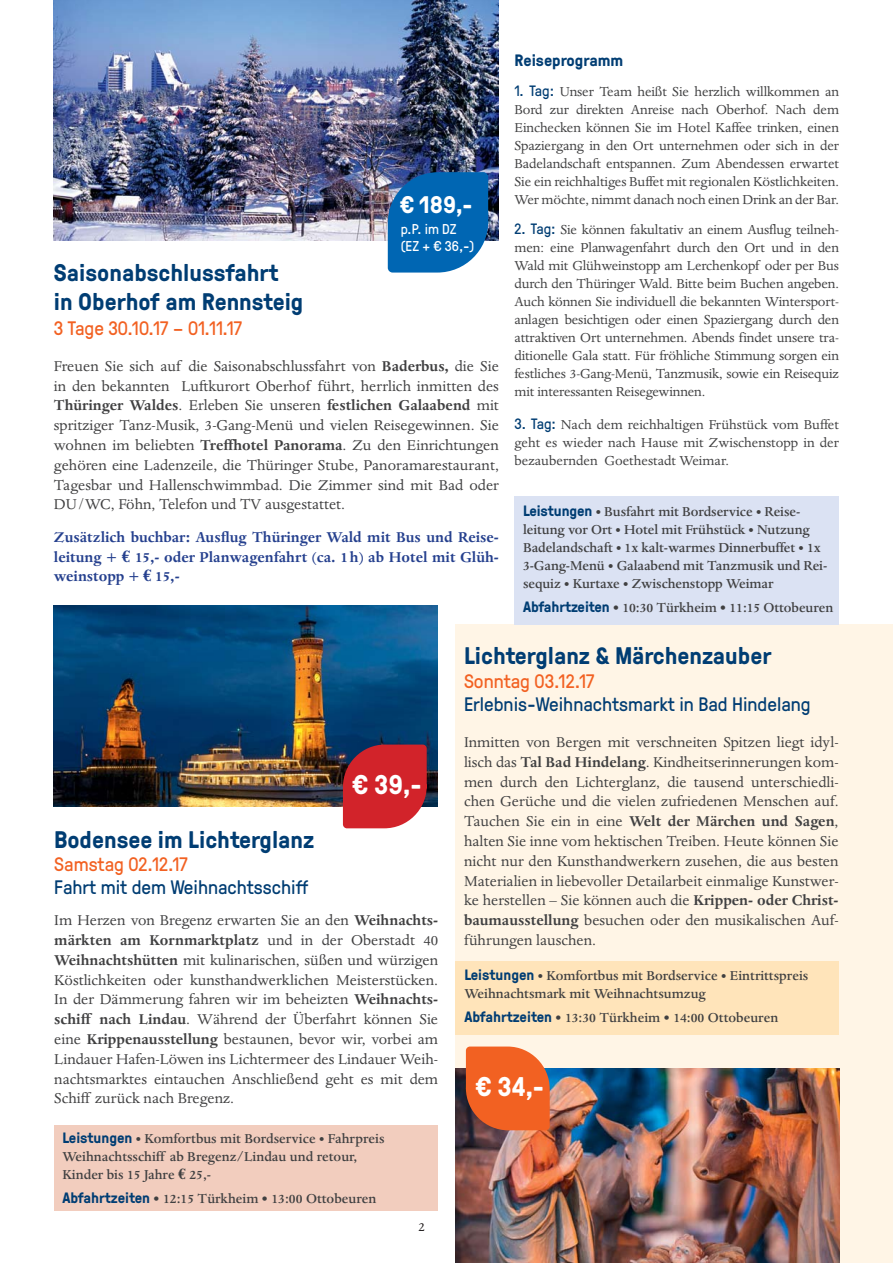
<style>
.page{position:relative;width:893px;height:1263px;background:#fff}
.page>*{position:absolute;margin:0;border:0;box-sizing:border-box;transform-origin:0 0}
.t1{font:700 27px "GT Pressura";color:#fff}
.t2{font:700 24px/28.8px "GT Pressura";color:#003d73}
.t3{font:700 24px "GT Pressura";color:#fff}
.t4{font:19.5px "GT Pressura";color:#003d73}
.t5{font:19.5px "GT Pressura";color:#f26122}
.t6{font:16.5px/19.8px "Dante";color:#404041;text-align:justify}
.t7{font:700 16.5px/19.5px "Dante";color:#25408e;text-align:justify}
.t8{font:700 16.5px "GT Pressura";color:#003d73}
.t9{font:15px/18px "Dante";letter-spacing:-.005em;color:#404041;text-align:justify}
.t10{font:500 15px/18px "Dante";letter-spacing:-.005em;color:#404041}
.t11{font:14.25px/17.1px "GT Pressura";color:#fff}
.t12{font:14.25px "Dante";color:#231f20}
.s1{font-weight:700}
.s2{font-family:"Euro Serif"}
.s3{font-family:"GT Pressura";color:#003d73}
.s4{font-family:"GT Pressura";font-weight:700;color:#003d73}
.s5{font-size:16.5px}
.s6{font-family:"Euro Serif";font-weight:700}
</style>
<div class="page">
<div style="left:455px;top:625px;width:438px;height:638px;background:#fff5e6"></div>
<div style="left:55px;top:1125px;width:383px;height:86px;background:#f2cdbe"></div>
<img style="left:54px;top:0;width:445px;height:241px">
<div style="left:455px;top:961px;width:384px;height:74px;background:#ffe4ba"></div>
<img style="left:455px;top:1069px;width:384px;height:194px">
<img style="left:54px;top:606px;width:383px;height:200px">
<svg style="left:466px;top:1047px;width:84px;height:83px;background:#e7652d"></svg>
<svg style="left:343px;top:745px;width:84px;height:83px;background:#c82e36"></svg>
<div style="left:514px;top:496px;width:325px;height:129px;background:#dbe2f3"></div>
<svg style="left:388px;top:172px;width:100px;height:101px;background:#136eb5"></svg>
<h2 class="t2" style="left:54px;top:261px;width:251px">Saisonabschlussfahrt<br>in Oberhof am Rennsteig</h2>
<p class="t5" style="left:54px;top:321px;width:190px">3 Tage 30.10.17 – 01.11.17</p>
<h2 class="t3" style="left:401px;top:196px;width:73px">€ 189,-</h2>
<p class="t11" style="left:401px;top:223px;width:75px">p.P. im DZ (EZ + € 36,-)</p>
<p class="t6" style="left:54px;top:357px;width:446px">Freuen Sie sich auf die Saisonabschlussfahrt von <span class="s1">Baderbus,</span> die Sie in den bekannten Luftkurort Oberhof führt, herrlich inmitten des <span class="s1">Thüringer Waldes</span>. Erleben Sie unseren <span class="s1">festlichen Galaabend</span> mit spritziger Tanz-Musik, 3-Gang-Menü und vielen Reisegewinnen. Sie wohnen im beliebten <span class="s1">Treffhotel Panorama</span>. Zu den Einrichtungen gehören eine Ladenzeile, die Thüringer Stube, Panoramarestaurant, Tagesbar und Hallenschwimmbad. Die Zimmer sind mit Bad oder DU/WC, Föhn, Telefon und TV ausgestattet.</p>
<p class="t7" style="left:54px;top:529px;width:446px">Zusätzlich buchbar: Ausflug Thüringer Wald mit Bus und Reise&shy;leitung + <span class="s2">€</span> 15,- oder Planwagenfahrt (ca. 1 h) ab Hotel mit Glüh&shy;weinstopp + <span class="s2">€</span> 15,-</p>
<p class="t8" style="left:514px;top:54px;width:110px">Reiseprogramm</p>
<p class="t9" style="left:514px;top:84px;width:326px"><span class="s3">1. Tag:</span> Unser Team heißt Sie herzlich willkommen an Bord zur direkten Anreise nach Oberhof. Nach dem Einchecken können Sie im Hotel Kaffee trinken, einen Spaziergang in den Ort unternehmen oder sich in der Badelandschaft entspannen. Zum Abendessen erwartet Sie ein reichhaltiges Buffet mit regionalen Köstlichkeiten.<br>Wer möchte, nimmt danach noch einen Drink an der Bar.</p>
<p class="t9" style="left:514px;top:222px;width:326px"><span class="s3">2. Tag:</span> Sie können fakultativ an einem Ausflug teilneh&shy;men: eine Planwagenfahrt durch den Ort und in den Wald mit Glühweinstopp am Lerchenkopf oder per Bus durch den Thüringer Wald. Bitte beim Buchen angeben.<br>Auch können Sie individuell die bekannten Wintersport&shy;anlagen besichtigen oder einen Spaziergang durch den attraktiven Ort unternehmen. Abends findet unsere tra&shy;ditionelle Gala statt. Für fröhliche Stimmung sorgen ein festliches 3-Gang-Menü, Tanzmusik, sowie ein Reisequiz mit interessanten Reisegewinnen.</p>
<p class="t9" style="left:514px;top:416px;width:326px"><span class="s3">3. Tag:</span> Nach dem reichhaltigen Frühstück vom Buffet geht es wieder nach Hause mit Zwischenstopp in der bezaubernden Goethestadt Weimar.</p>
<p class="t10" style="left:523px;top:503px;width:306px"><span class="s4">Leistungen</span> • Busfahrt mit Bordservice • Reise&shy;leitung vor Ort • Hotel mit Frühstück • Nutzung Badelandschaft • 1x kalt-warmes Dinnerbuffet • 1x 3-Gang-Menü • Galaabend mit Tanzmusik und Rei&shy;sequiz • Kurtaxe • Zwischenstopp Weimar</p>
<p class="t10" style="left:523px;top:599px;width:312px"><span class="s4">Abfahrtzeiten</span> <span class="s5">•</span> 10:30 Türkheim <span class="s5">•</span> 11:15 Ottobeuren</p>
<h1 class="t1" style="left:353px;top:775px;width:70px">€ 39,-</h1>
<h2 class="t2" style="left:54px;top:827px;width:262px">Bodensee im Lichterglanz</h2>
<p class="t5" style="left:54px;top:857px;width:135px">Samstag 02.12.17</p>
<p class="t4" style="left:54px;top:880px;width:256px">Fahrt mit dem Weihnachtsschiff</p>
<p class="t6" style="left:54px;top:912px;width:385px">Im Herzen von Bregenz erwarten Sie an den <span class="s1">Weihnachts&shy;märkten am Kornmarktplatz</span> und in der Oberstadt 40<br><span class="s1">Weihnachtshütten</span> mit kulinarischen, süßen und würzigen Köstlichkeiten oder kunsthandwerklichen Meisterstücken.<br>In der Dämmerung fahren wir im beheizten <span class="s1">Weihnachts&shy;schiff nach Lindau</span>. Während der Überfahrt können Sie eine <span class="s1">Krippenausstellung</span> bestaunen, bevor wir, vorbei am Lindauer Hafen-Löwen ins Lichtermeer des Lindauer Weih&shy;nachtsmarktes eintauchen Anschließend geht es mit dem Schiff zurück nach Bregenz.</p>
<p class="t10" style="left:62px;top:1130px;width:324px"><span class="s4">Leistungen</span> • Komfortbus mit Bordservice • Fahrpreis<br>Weihnachtsschiff ab Bregenz/Lindau und retour,<br>Kinder bis 15 Jahre <span class="s6">€</span> 25,-</p>
<p class="t10" style="left:62px;top:1190px;width:315px"><span class="s4">Abfahrtzeiten</span> <span class="s5">•</span> 12:15 Türkheim <span class="s5">•</span> 13:00 Ottobeuren</p>
<p class="t12" style="left:419px;top:1221px;width:8px">2</p>
<h2 class="t2" style="left:464px;top:644px;width:309px">Lichterglanz &amp; Märchenzauber</h2>
<p class="t5" style="left:464px;top:674px;width:132px">Sonntag 03.12.17</p>
<p class="t4" style="left:464px;top:697px;width:348px">Erlebnis-Weihnachtsmarkt in Bad Hindelang</p>
<p class="t6" style="left:464px;top:733px;width:376px">Inmitten von Bergen mit verschneiten Spitzen liegt idyl&shy;lisch das <span class="s1">Tal Bad Hindelang</span>. Kindheitserinnerungen kom&shy;men durch den Lichterglanz, die tausend unterschiedli&shy;chen Gerüche und die vielen zufriedenen Menschen auf.<br>Tauchen Sie ein in eine <span class="s1">Welt der Märchen und Sagen</span>, halten Sie inne vom hektischen Treiben. Heute können Sie nicht nur den Kunsthandwerkern zusehen, die aus besten Materialien in liebevoller Detailarbeit einmalige Kunstwer&shy;ke herstellen – Sie können auch die <span class="s1">Krippen- oder Christ&shy;baumausstellung</span> besuchen oder den musikalischen Auf&shy;führungen lauschen.</p>
<p class="t10" style="left:464px;top:967px;width:345px"><span class="s4">Leistungen</span> • Komfortbus mit Bordservice • Eintrittspreis<br>Weihnachtsmark mit Weihnachtsumzug</p>
<p class="t10" style="left:464px;top:1009px;width:315px"><span class="s4">Abfahrtzeiten</span> <span class="s5">•</span> 13:30 Türkheim <span class="s5">•</span> 14:00 Ottobeuren</p>
<h1 class="t1" style="left:476px;top:1077px;width:69px">€ 34,-</h1>
</div>
